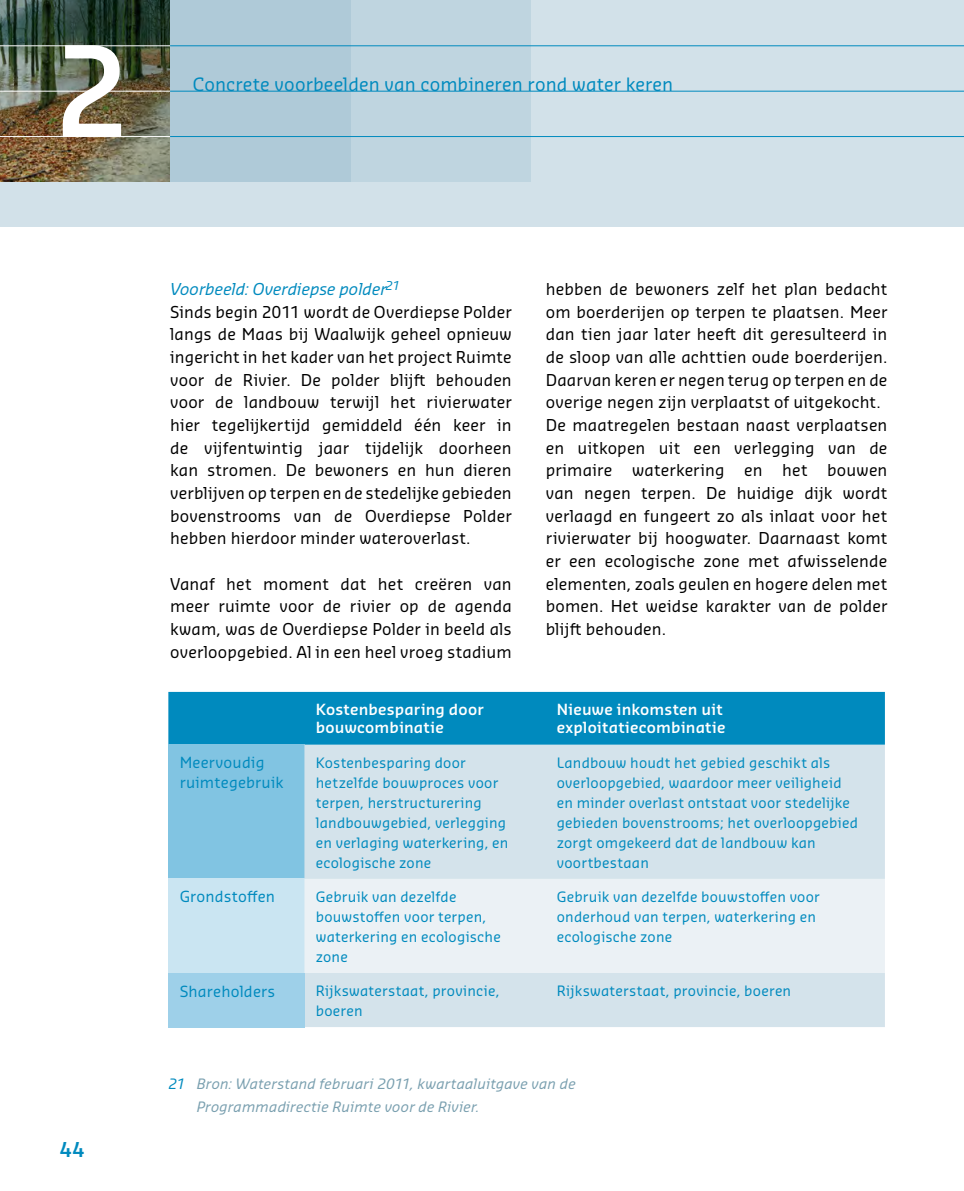
<style>
.page{position:relative;width:964px;height:1191px;background:#fff}
.page>*{position:absolute;margin:0;border:0;box-sizing:border-box;transform-origin:0 0}
.t1{font:600 122px "Sansa Pro";color:#fff}
.t2{font:600 20px "Sansa Pro";color:#008abe}
.t3{font:18px "Sansa Pro";letter-spacing:.01em;color:#008abe}
.t4{font:16px/22.6px "Sansa Pro";letter-spacing:.01em;color:#000}
.t5{font:600 15px/18px "Sansa Pro";letter-spacing:.015em;color:#fff}
.t6{font:15px/20px "Sansa Pro";letter-spacing:.015em;color:#008abe}
.t7{font:14px/20px "Sansa Pro";letter-spacing:.015em;color:#008abe}
.t8{font:italic 14px/22.6px "Sansa Pro";letter-spacing:.015em;color:#799faf}
.s1{font-style:italic;color:#008abe}
.s2{color:#008abe}
</style>
<div class="page">
<div style="left:0;top:0;width:964px;height:227px;background:#d2e1e9"></div>
<img style="left:0;top:137px;width:170px;height:44px">
<img style="left:0;top:46px;width:170px;height:45px">
<img style="left:0;top:92px;width:170px;height:44px">
<svg style="left:0;top:0;width:170px;height:45px;background:#243d2f"></svg>
<hr style="left:0;top:45px;width:170px;height:1px;background:#fff">
<hr style="left:0;top:91px;width:170px;height:1px;background:#fff">
<hr style="left:0;top:136px;width:170px;height:1px;background:#fff">
<div style="left:351px;top:0;width:180px;height:181px;background:#bfd5e0"></div>
<div style="left:170px;top:0;width:181px;height:181px;background:#afcad8"></div>
<hr style="left:170px;top:45px;width:794px;height:1px;background:#008abe">
<hr style="left:170px;top:91px;width:794px;height:1px;background:#008abe">
<hr style="left:170px;top:136px;width:794px;height:1px;background:#008abe">
<div style="left:168px;top:692px;width:717px;height:53px;background:#008abe"></div>
<div style="left:168px;top:745px;width:136px;height:134px;background:#81c4e2"></div>
<div style="left:304px;top:745px;width:581px;height:282px;background:#d4e3eb"></div>
<div style="left:168px;top:879px;width:136px;height:94px;background:#cae5f2"></div>
<div style="left:304px;top:879px;width:581px;height:94px;background:#ebf1f5"></div>
<div style="left:168px;top:973px;width:136px;height:54px;background:#9ed0e9"></div>
<h1 class="t1" style="left:54px;top:11px;width:78px">2</h1>
<p class="t3" style="left:193px;top:72px;width:482px">Concrete voorbeelden van combineren rond water keren</p>
<p class="t2" style="left:60px;top:1136px;width:27px">44</p>
<p class="t4" style="left:170px;top:277px;width:343px"><span class="s1">Voorbeeld: Overdiepse polder</span><sup>21<br></sup>Sinds begin 2011 wordt de Overdiepse Polder langs de Maas bij Waalwijk geheel opnieuw ingericht in het kader van het project Ruimte voor de Rivier. De polder blijft behouden voor de landbouw terwijl het rivierwater hier tegelijkertijd gemiddeld één keer in de vijfentwintig jaar tijdelijk doorheen kan stromen. De bewoners en hun dieren verblijven op terpen en de stedelijke gebieden bovenstrooms van de Overdiepse Polder hebben hierdoor minder wateroverlast.</p>
<p class="t4" style="left:170px;top:572px;width:343px;text-align:justify">Vanaf het moment dat het creëren van meer ruimte voor de rivier op de agenda kwam, was de Overdiepse Polder in beeld als overloopgebied. Al in een heel vroeg stadium</p>
<p class="t4" style="left:546px;top:277px;width:343px">hebben de bewoners zelf het plan bedacht om boerderijen op terpen te plaatsen. Meer dan tien jaar later heeft dit geresulteerd in de sloop van alle achttien oude boerderijen.<br>Daarvan keren er negen terug op terpen en de overige negen zijn verplaatst of uitgekocht.<br>De maatregelen bestaan naast verplaatsen en uitkopen uit een verlegging van de primaire waterkering en het bouwen van negen terpen. De huidige dijk wordt verlaagd en fungeert zo als inlaat voor het rivierwater bij hoogwater. Daarnaast komt er een ecologische zone met afwisselende elementen, zoals geulen en hogere delen met bomen. Het weidse karakter van de polder blijft behouden.</p>
<p class="t5" style="left:316px;top:700px;width:169px">Kostenbesparing door bouwcombinatie</p>
<p class="t5" style="left:557px;top:700px;width:170px">Nieuwe inkomsten uit exploitatiecombinatie</p>
<p class="t6" style="left:180px;top:752px;width:105px">Meervoudig ruimtegebruik</p>
<p class="t7" style="left:316px;top:752px;width:194px">Kostenbesparing door hetzelfde bouwproces voor terpen, herstructurering landbouwgebied, verlegging en verlaging waterkering, en ecologische zone</p>
<p class="t7" style="left:557px;top:752px;width:303px">Landbouw houdt het gebied geschikt als overloopgebied, waardoor meer veiligheid en minder overlast ontstaat voor stedelijke gebieden bovenstrooms; het overloopgebied zorgt omgekeerd dat de landbouw kan voortbestaan</p>
<p class="t6" style="left:180px;top:886px;width:97px">Grondstoffen</p>
<p class="t7" style="left:316px;top:886px;width:186px">Gebruik van dezelfde bouwstoffen voor terpen, waterkering en ecologische zone</p>
<p class="t7" style="left:557px;top:886px;width:265px">Gebruik van dezelfde bouwstoffen voor onderhoud van terpen, waterkering en ecologische zone</p>
<p class="t6" style="left:180px;top:980px;width:97px">Shareholders</p>
<p class="t7" style="left:316px;top:980px;width:185px">Rijkswaterstaat, provincie, boeren</p>
<p class="t7" style="left:557px;top:980px;width:236px">Rijkswaterstaat, provincie, boeren</p>
<p class="t8" style="left:197px;top:1071px;width:380px;text-indent:-28px"><span class="s2">21</span> Bron: Waterstand februari 2011, kwartaaluitgave van de<br>Programmadirectie Ruimte voor de Rivier.</p>
</div>
